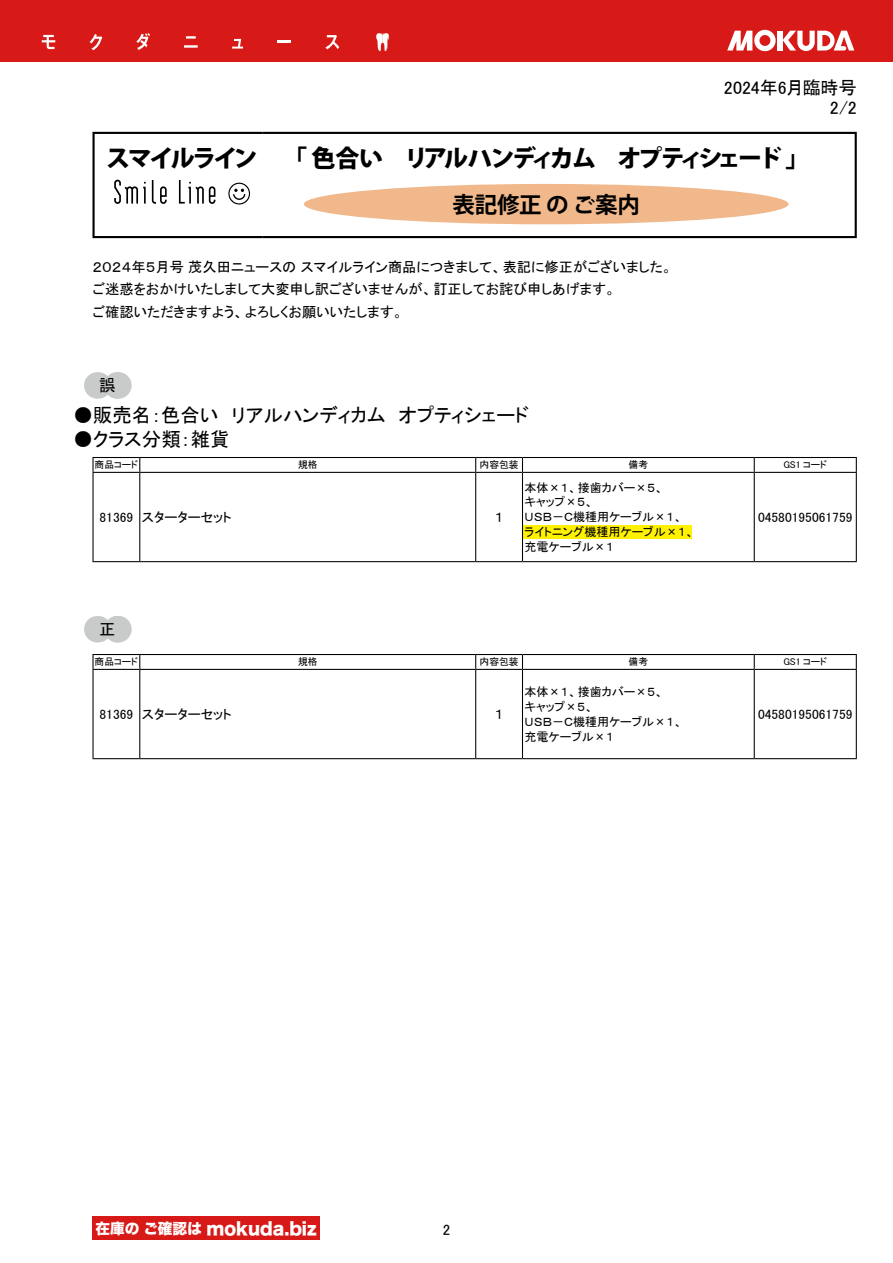
<style>
.page{position:relative;width:893px;height:1263px;background:#fff}
.page>*{position:absolute;margin:0;border:0;box-sizing:border-box;transform-origin:0 0}
.t1{font:800 24px "Koz Go Pr 6 N";letter-spacing:-.12em;color:#000}
.t2{font:700 22.5px "Koz Go Pr 6 N";letter-spacing:-.005em;color:#000}
.t3{font:19.5px "MS P Gothic";color:#000}
.t4{font:18px/20.2px "MS P Gothic";letter-spacing:-.005em;color:#000;text-align:right}
.t5{font:17.25px "Hira Kaku Std W8";color:#fff;scale:.95 1}
.t6{font:16.5px "MS P Gothic";color:#000}
.t7{font:15px "MS P Gothic";color:#000}
.t8{font:14.7px "Hira Kaku Std W8";color:#fff}
.t9{font:14.25px/22.5px "MS P Gothic";color:#000}
.t10{font:13.5px "MS P Gothic";color:#000}
.t11{font:12px/14.9px "MS P Gothic";color:#000}
.t12{font:9.75px "MS P Gothic";color:#000}
</style>
<div class="page">
<div style="left:0;top:0;width:893px;height:62px;background:#d71a18"></div>
<svg style="left:376px;top:33px;width:13px;height:19px"></svg>
<svg style="left:42px;top:35px;width:13px;height:14px"></svg>
<svg style="left:90px;top:34px;width:12px;height:16px"></svg>
<svg style="left:136px;top:33px;width:14px;height:17px"></svg>
<hr style="left:184px;top:45px;width:14px;height:3px;background:#fff">
<svg style="left:186px;top:36px;width:10px;height:3px"></svg>
<svg style="left:232px;top:39px;width:11px;height:10px"></svg>
<svg style="left:278px;top:41px;width:13px;height:2px"></svg>
<svg style="left:325px;top:35px;width:14px;height:14px"></svg>
<div style="left:778px;top:31px;width:5px;height:20px;background:#fff"></div>
<svg style="left:783px;top:31px;width:71px;height:20px"></svg>
<svg style="left:727px;top:30px;width:49px;height:21px"></svg>
<div style="left:92px;top:1216px;width:228px;height:24px;background:#d71a18"></div>
<hr style="left:92px;top:132px;width:170px;height:2px;background:#000">
<hr style="left:92px;top:134px;width:3px;height:102px;background:#000">
<hr style="left:262px;top:132px;width:595px;height:2px;background:#000">
<hr style="left:855px;top:134px;width:2px;height:102px;background:#000">
<hr style="left:92px;top:236px;width:170px;height:2px;background:#000">
<hr style="left:262px;top:236px;width:595px;height:2px;background:#000">
<svg style="left:114px;top:180px;width:32px;height:24px"></svg>
<svg style="left:152px;top:180px;width:15px;height:24px"></svg>
<svg style="left:179px;top:180px;width:36px;height:24px"></svg>
<svg style="left:228px;top:183px;width:22px;height:22px"></svg>
<div style="left:304px;top:184px;width:485px;height:40px;background:#f0b88b;border-radius:50%"></div>
<svg style="left:140px;top:473px;width:716px;height:88px"></svg>
<hr style="left:92px;top:457px;width:48px;height:1px;background:#000">
<svg style="left:92px;top:458px;width:2px;height:14px"></svg>
<hr style="left:140px;top:457px;width:336px;height:1px;background:#000">
<svg style="left:139px;top:458px;width:1px;height:14px"></svg>
<hr style="left:476px;top:457px;width:46px;height:1px;background:#000">
<svg style="left:475px;top:458px;width:1px;height:14px"></svg>
<hr style="left:522px;top:457px;width:232px;height:1px;background:#000">
<svg style="left:522px;top:458px;width:1px;height:14px"></svg>
<hr style="left:754px;top:457px;width:103px;height:1px;background:#000">
<svg style="left:754px;top:458px;width:1px;height:14px"></svg>
<svg style="left:856px;top:458px;width:1px;height:14px"></svg>
<hr style="left:92px;top:472px;width:48px;height:1px;background:#000">
<hr style="left:92px;top:473px;width:2px;height:88px;background:#000">
<hr style="left:140px;top:472px;width:336px;height:1px;background:#000">
<hr style="left:139px;top:473px;width:1px;height:88px;background:#000">
<hr style="left:476px;top:472px;width:46px;height:1px;background:#000">
<hr style="left:475px;top:473px;width:1px;height:88px;background:#000">
<hr style="left:522px;top:472px;width:232px;height:1px;background:#000">
<hr style="left:522px;top:473px;width:1px;height:88px;background:#000">
<hr style="left:754px;top:472px;width:103px;height:1px;background:#000">
<hr style="left:754px;top:473px;width:1px;height:88px;background:#000">
<hr style="left:856px;top:473px;width:1px;height:88px;background:#000">
<hr style="left:92px;top:561px;width:48px;height:1px;background:#000">
<hr style="left:140px;top:561px;width:336px;height:1px;background:#000">
<hr style="left:476px;top:561px;width:46px;height:1px;background:#000">
<hr style="left:522px;top:561px;width:232px;height:1px;background:#000">
<hr style="left:754px;top:561px;width:103px;height:1px;background:#000">
<svg style="left:140px;top:670px;width:716px;height:88px"></svg>
<hr style="left:92px;top:654px;width:48px;height:1px;background:#000">
<svg style="left:92px;top:655px;width:2px;height:14px"></svg>
<hr style="left:140px;top:654px;width:336px;height:1px;background:#000">
<svg style="left:139px;top:655px;width:1px;height:14px"></svg>
<hr style="left:476px;top:654px;width:46px;height:1px;background:#000">
<svg style="left:475px;top:655px;width:1px;height:14px"></svg>
<hr style="left:522px;top:654px;width:232px;height:1px;background:#000">
<svg style="left:522px;top:655px;width:1px;height:14px"></svg>
<hr style="left:754px;top:654px;width:103px;height:1px;background:#000">
<svg style="left:754px;top:655px;width:1px;height:14px"></svg>
<svg style="left:856px;top:655px;width:1px;height:14px"></svg>
<hr style="left:92px;top:669px;width:48px;height:1px;background:#000">
<hr style="left:92px;top:670px;width:2px;height:88px;background:#000">
<hr style="left:140px;top:669px;width:336px;height:1px;background:#000">
<hr style="left:139px;top:670px;width:1px;height:88px;background:#000">
<hr style="left:476px;top:669px;width:46px;height:1px;background:#000">
<hr style="left:475px;top:670px;width:1px;height:88px;background:#000">
<hr style="left:522px;top:669px;width:232px;height:1px;background:#000">
<hr style="left:522px;top:670px;width:1px;height:88px;background:#000">
<hr style="left:754px;top:669px;width:103px;height:1px;background:#000">
<hr style="left:754px;top:670px;width:1px;height:88px;background:#000">
<hr style="left:856px;top:670px;width:1px;height:88px;background:#000">
<hr style="left:92px;top:758px;width:48px;height:1px;background:#000">
<hr style="left:140px;top:758px;width:336px;height:1px;background:#000">
<hr style="left:476px;top:758px;width:46px;height:1px;background:#000">
<hr style="left:522px;top:758px;width:232px;height:1px;background:#000">
<hr style="left:754px;top:758px;width:103px;height:1px;background:#000">
<svg style="left:97px;top:372px;width:1px;height:27px"></svg>
<svg style="left:107px;top:372px;width:11px;height:27px"></svg>
<svg style="left:97px;top:616px;width:1px;height:26px"></svg>
<svg style="left:107px;top:616px;width:11px;height:26px"></svg>
<h1 class="t1" style="left:106px;top:144px;width:153px">スマイルライン</h1>
<p class="t4" style="left:724px;top:78px;width:134px">2024年6月臨時号<br>2/2</p>
<h1 class="t1" style="left:283px;top:144px;width:528px">「色合い　リアルハンディカム　オプティシェード「</h1>
<h2 class="t2" style="left:452px;top:192px;width:189px">表記修正のご案内</h2>
<p class="t9" style="left:92px;top:255px;width:581px">２０２４年５月号茂久田ニュースのスマイルライン商品につきまして、表記に修正がございました。ご迷惑をおかけいたしまして大変申し訳ございませんが、訂正してお詫び申しあげます。<br>ご確認いただきますよう、よろしくお願いいたします。</p>
<p class="t6" style="left:99px;top:377px;width:18px">誤</p>
<h3 class="t3" style="left:73px;top:406px;width:457px">●販売名：色合い　リアルハンディカム　オプティシェード</h3>
<h3 class="t3" style="left:73px;top:429px;width:158px">●クラス分類：雑貨</h3>
<p class="t12" style="left:95px;top:460px;width:45px">商品コード</p>
<p class="t12" style="left:298px;top:460px;width:21px">規格</p>
<p class="t12" style="left:480px;top:460px;width:40px">内容包装</p>
<p class="t12" style="left:629px;top:460px;width:21px">備考</p>
<p class="t12" style="left:783px;top:460px;width:45px">GS1 コード</p>
<p class="t10" style="left:100px;top:510px;width:35px">81369</p>
<p class="t10" style="left:142px;top:510px;width:91px">スターターセット</p>
<p class="t10" style="left:494px;top:510px;width:11px">１</p>
<p class="t11" style="left:525px;top:480px;width:171px">本体×１、接歯カバー×５、<br>キャップ×５、<br>ＵＳＢ－Ｃ機種用ケーブル×１、ライトニング機種用ケーブル×１、充電ケーブル×１</p>
<p class="t10" style="left:758px;top:510px;width:96px">04580195061759</p>
<p class="t6" style="left:99px;top:620px;width:18px">正</p>
<p class="t12" style="left:95px;top:657px;width:45px">商品コード</p>
<p class="t12" style="left:298px;top:657px;width:21px">規格</p>
<p class="t12" style="left:480px;top:657px;width:40px">内容包装</p>
<p class="t12" style="left:629px;top:657px;width:21px">備考</p>
<p class="t12" style="left:783px;top:657px;width:45px">GS1 コード</p>
<p class="t10" style="left:100px;top:707px;width:35px">81369</p>
<p class="t10" style="left:142px;top:707px;width:91px">スターターセット</p>
<p class="t10" style="left:494px;top:707px;width:11px">１</p>
<p class="t11" style="left:525px;top:684px;width:159px">本体×１、接歯カバー×５、<br>キャップ×５、<br>ＵＳＢ－Ｃ機種用ケーブル×１、充電ケーブル×１</p>
<p class="t10" style="left:758px;top:707px;width:96px">04580195061759</p>
<p class="t5" style="left:207px;top:1218px;width:117px">mokuda.biz</p>
<p class="t8" style="left:95px;top:1220px;width:108px">在庫のご確認は</p>
<p class="t7" style="left:443px;top:1222px;width:9px">2</p>
</div>
